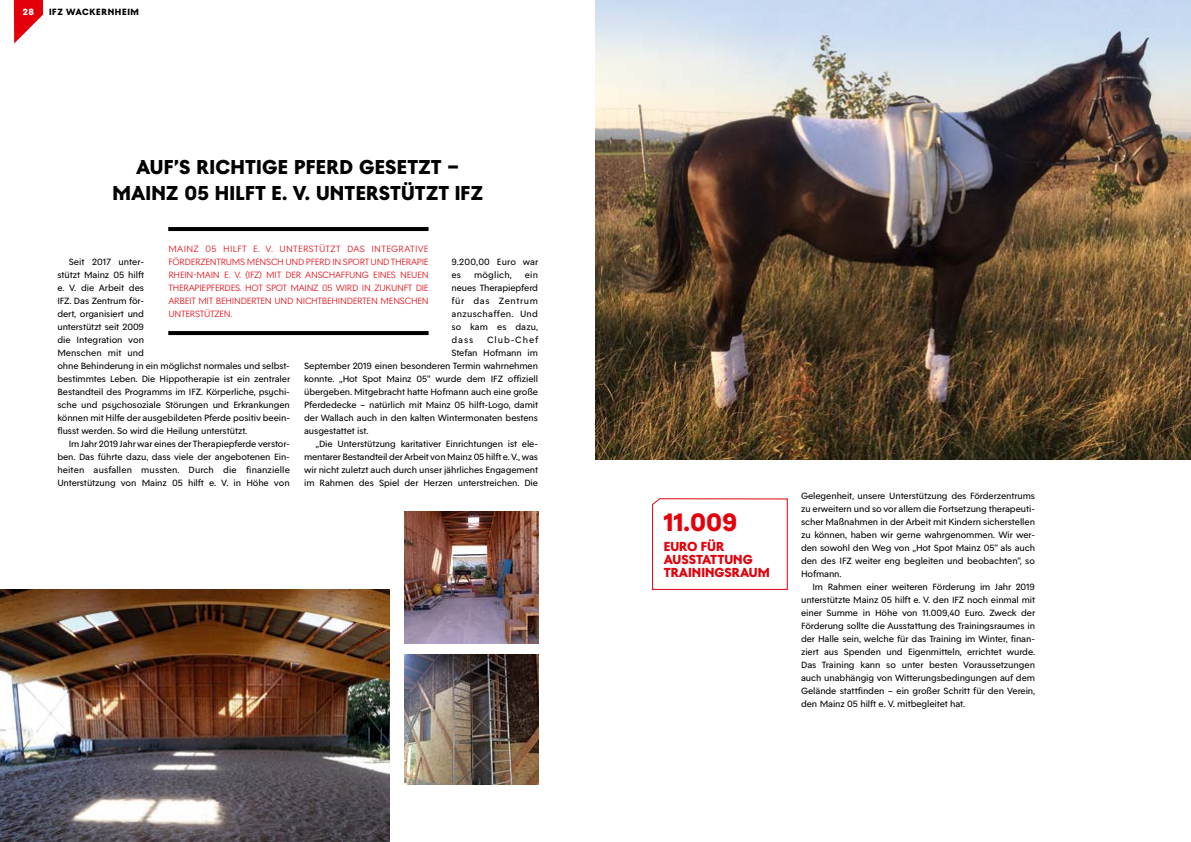
<style>
.page{position:relative;width:1191px;height:842px;background:#fff}
.page>*{position:absolute;margin:0;border:0;box-sizing:border-box;transform-origin:0 0}
.t1{font:700 25px "M05 Headline";color:#e3000b}
.t2{font:700 20px/26px "M05 Headline";letter-spacing:.01em;color:#000;text-align:center}
.t3{font:700 13px/13px "M05 Headline";color:#e3000b}
.t4{font:9px/13px "M05 Text";letter-spacing:-.01em;color:#000;text-align:justify}
.t5{font:300 9px/13px "M05 Text";letter-spacing:-.03em;color:#e3000b;text-align:justify}
.t6{font:9px/13px "M05 Text";letter-spacing:.02em;color:#000}
.t7{font:700 9px "M05 Headline";letter-spacing:.07em;color:#000}
.t8{font:9px "M05 Text";letter-spacing:.1em;color:#000}
.t9{font:700 9px "M05 Headline";color:#fff}
</style>
<div class="page">
<hr style="left:168px;top:227px;width:260px;height:4px;background:#000">
<svg style="left:168px;top:331px;width:260px;height:4px"></svg>
<svg style="left:14px;top:0;width:29px;height:44px"></svg>
<img style="left:0;top:590px;width:390px;height:252px">
<img style="left:404px;top:512px;width:134px;height:131px">
<img style="left:404px;top:655px;width:135px;height:130px">
<img style="left:596px;top:0;width:595px;height:460px">
<svg style="left:652px;top:498px;width:136px;height:92px"></svg>
<p class="t9" style="left:23px;top:7px;width:13px">28</p>
<p class="t7" style="left:49px;top:7px;width:91px">IFZ WACKERNHEIM</p>
<h2 class="t2" style="left:112px;top:153px;width:372px">AUF’S RICHTIGE PFERD GESETZT –<br>MAINZ 05 HILFT E. V. UNTERSTÜTZT IFZ</h2>
<p class="t5" style="left:168px;top:242px;width:262px">MAINZ 05 HILFT E. V. UNTERSTÜTZT DAS INTEGRATIVE FÖRDERZENTRUMS MENSCH UND PFERD IN SPORT UND THERAPIE RHEIN-MAIN E. V. (IFZ) MIT DER ANSCHAFFUNG EINES NEUEN THERAPIEPFERDES. HOT SPOT MAINZ 05 WIRD IN ZUKUNFT DIE ARBEIT MIT BEHINDERTEN UND NICHTBEHINDERTEN MENSCHEN UNTERSTÜTZEN.</p>
<p class="t4" style="left:57px;top:255px;width:234px;text-align:left;text-indent:11px">Seit 2017 unter-<br>stützt Mainz 05 hilft<br>e. V. die Arbeit des<br>IFZ. Das Zentrum för-<br>dert, organisiert und<br>unterstützt seit 2009<br>die Integration von<br>Menschen mit und<br>ohne Behinderung in ein möglichst normales und selbst&shy;bestimmtes Leben. Die Hippotherapie ist ein zentraler Bestandteil des Programms im IFZ. Körperliche, psychi&shy;sche und psychosoziale Störungen und Erkrankungen können mit Hilfe der ausgebildeten Pferde positiv beein&shy;flusst werden. So wird die Heilung unterstützt.</p>
<p class="t4" style="left:57px;top:437px;width:234px;text-indent:11px">Im Jahr 2019 Jahr war eines der Therapiepferde verstor&shy;ben. Das führte dazu, dass viele der angebotenen Ein&shy;heiten ausfallen mussten. Durch die finanzielle Unterstützung von Mainz 05 hilft e. V. in Höhe von</p>
<p class="t6" style="left:451px;top:255px;width:88px">9.200,00 Euro war es</p>
<p class="t6" style="left:474px;top:268px;width:39px">möglich,</p>
<p class="t4" style="left:451px;top:268px;width:88px;text-indent:73px">ein neues Therapiepferd für das Zentrum anzuschaffen. Und so kam es dazu, dass</p>
<p class="t8" style="left:487px;top:334px;width:53px">Club-Chef</p>
<p class="t4" style="left:451px;top:346px;width:88px">Stefan Hofmann im</p>
<p class="t4" style="left:304px;top:359px;width:235px">September 2019 einen besonderen Termin wahrnehmen</p>
<p class="t4" style="left:304px;top:372px;width:235px">konnte. „Hot Spot Mainz 05“ wurde dem IFZ offiziell</p>
<p class="t4" style="left:304px;top:385px;width:235px">übergeben. Mitgebracht hatte Hofmann auch eine große</p>
<p class="t4" style="left:304px;top:398px;width:236px">Pferdedecke – natürlich mit Mainz 05 hilft-Logo, damit</p>
<p class="t4" style="left:304px;top:411px;width:235px">der Wallach auch in den kalten Wintermonaten bestens</p>
<p class="t4" style="left:304px;top:424px;width:66px">ausgestattet ist.</p>
<p class="t4" style="left:315px;top:437px;width:224px">„Die Unterstützung karitativer Einrichtungen ist ele-</p>
<p class="t4" style="left:304px;top:450px;width:235px">mentarer Bestandteil der Arbeit von Mainz 05 hilft e. V., was</p>
<p class="t4" style="left:304px;top:463px;width:236px">wir nicht zuletzt auch durch unser jährliches Engagement</p>
<p class="t4" style="left:304px;top:476px;width:235px">im Rahmen des Spiel der Herzen unterstreichen. Die</p>
<h1 class="t1" style="left:663px;top:508px;width:75px">11.009</h1>
<h3 class="t3" style="left:663px;top:539px;width:10px">EURO</h3>
<h3 class="t3" style="left:700px;top:539px;width:9px">FÜR</h3>
<h3 class="t3" style="left:663px;top:552px;width:17px">AUSSTATTUNG<br>TRAININGSRAUM</h3>
<p class="t4" style="left:801px;top:489px;width:235px">Gelegenheit, unsere Unterstützung des Förderzentrums zu erweitern und so vor allem die Fortsetzung therapeuti&shy;scher Maßnahmen in der Arbeit mit Kindern sicherstellen zu können, haben wir gerne wahrgenommen. Wir wer&shy;den sowohl den Weg von „Hot Spot Mainz 05“ als auch den des IFZ weiter eng begleiten und beobachten“, so Hofmann.</p>
<p class="t4" style="left:801px;top:580px;width:236px;text-indent:11px">Im Rahmen einer weiteren Förderung im Jahr 2019 unterstützte Mainz 05 hilft e. V. den IFZ noch einmal mit einer Summe in Höhe von 11.009,40 Euro. Zweck der Förderung sollte die Ausstattung des Trainingsraumes in der Halle sein, welche für das Training im Winter, finan&shy;ziert aus Spenden und Eigenmitteln, errichtet wurde.<br>Das Training kann so unter besten Voraussetzungen auch unabhängig von Witterungsbedingungen auf dem Gelände stattfinden – ein großer Schritt für den Verein, den Mainz 05 hilft e. V. mitbegleitet hat.</p>
</div>
